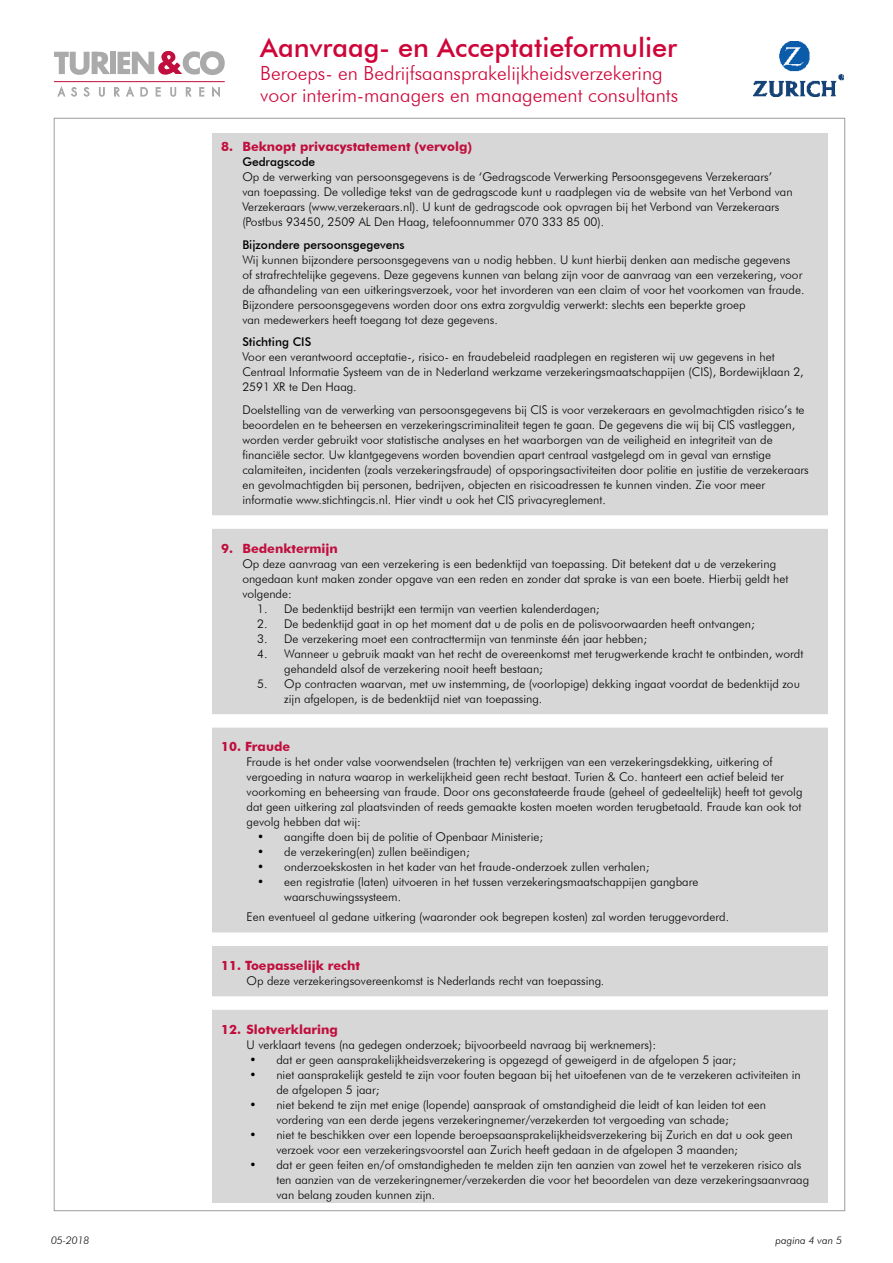
<style>
.page{position:relative;width:893px;height:1263px;background:#fff}
.page>*{position:absolute;margin:0;border:0;box-sizing:border-box;transform-origin:0 0}
.t1{font:500 27px "Futura BT";color:#ce0538}
.t2{font:300 19.5px/22.5px "Futura BT";color:#ce0538}
.t3{font:700 12.75px "Futura BT";color:#c10e3e}
.t4{font:300 12px/15px "Futura BT";color:#000}
.t5{font:500 12px "Futura BT";color:#000}
.t6{font:italic 300 10.5px "Futura BT";color:#000}
</style>
<div class="page">
<div style="left:212px;top:133px;width:616px;height:1069px;background:#d6d7d6"></div>
<img style="left:753px;top:42px;width:91px;height:55px">
<div style="left:110px;top:52px;width:5px;height:22px;background:#aaa"></div>
<svg style="left:118px;top:51px;width:107px;height:24px"></svg>
<svg style="left:54px;top:51px;width:56px;height:24px"></svg>
<svg style="left:58px;top:87px;width:7px;height:9px"></svg>
<svg style="left:71px;top:87px;width:6px;height:9px"></svg>
<svg style="left:84px;top:87px;width:5px;height:9px"></svg>
<svg style="left:99px;top:87px;width:6px;height:10px"></svg>
<svg style="left:114px;top:87px;width:6px;height:9px"></svg>
<svg style="left:126px;top:87px;width:8px;height:9px"></svg>
<svg style="left:141px;top:87px;width:7px;height:9px"></svg>
<svg style="left:156px;top:87px;width:4px;height:9px"></svg>
<svg style="left:170px;top:87px;width:6px;height:10px"></svg>
<svg style="left:186px;top:87px;width:5px;height:9px"></svg>
<svg style="left:199px;top:87px;width:5px;height:9px"></svg>
<svg style="left:212px;top:87px;width:8px;height:10px"></svg>
<hr style="left:54px;top:81px;width:171px;height:1px;background:#c10e3e">
<div style="left:208px;top:515px;width:627px;height:14px;background:#fff"></div>
<div style="left:208px;top:714px;width:627px;height:14px;background:#fff"></div>
<div style="left:208px;top:932px;width:627px;height:14px;background:#fff"></div>
<div style="left:208px;top:996px;width:627px;height:14px;background:#fff"></div>
<h1 class="t1" style="left:260px;top:31px;width:418px">Aanvraag- en Acceptatieformulier</h1>
<h2 class="t2" style="left:260px;top:61px;width:419px">Beroeps- en Bedrijfsaansprakelijkheidsverzekering voor interim-managers en management consultants</h2>
<p class="t3" style="left:221px;top:139px;width:252px">8. Beknopt privacystatement (vervolg)</p>
<p class="t5" style="left:242px;top:155px;width:74px">Gedragscode</p>
<p class="t4" style="left:242px;top:169px;width:552px">Op de verwerking van persoonsgegevens is de ‘Gedragscode Verwerking Persoonsgegevens Verzekeraars’ van toepassing. De volledige tekst van de gedragscode kunt u raadplegen via de website van het Verbond van Verzekeraars (www.verzekeraars.nl). U kunt de gedragscode ook opvragen bij het Verbond van Verzekeraars (Postbus 93450, 2509 AL Den Haag, telefoonnummer 070 333 85 00).</p>
<p class="t5" style="left:242px;top:237px;width:164px">Bijzondere persoonsgegevens</p>
<p class="t4" style="left:242px;top:252px;width:564px">Wij kunnen bijzondere persoonsgegevens van u nodig hebben. U kunt hierbij denken aan medische gegevens<br>of strafrechtelijke gegevens. Deze gegevens kunnen van belang zijn voor de aanvraag van een verzekering, voor de afhandeling van een uitkeringsverzoek, voor het invorderen van een claim of voor het voorkomen van fraude.<br>Bijzondere persoonsgegevens worden door ons extra zorgvuldig verwerkt: slechts een beperkte groep<br>van medewerkers heeft toegang tot deze gegevens.</p>
<p class="t5" style="left:242px;top:335px;width:70px">Stichting CIS</p>
<p class="t4" style="left:242px;top:349px;width:563px">Voor een verantwoord acceptatie-, risico- en fraudebeleid raadplegen en registeren wij uw gegevens in het<br>Centraal Informatie Systeem van de in Nederland werkzame verzekeringsmaatschappijen (CIS), Bordewijklaan 2,<br>2591 XR te Den Haag.</p>
<p class="t4" style="left:242px;top:402px;width:568px">Doelstelling van de verwerking van persoonsgegevens bij CIS is voor verzekeraars en gevolmachtigden risico’s te beoordelen en te beheersen en verzekeringscriminaliteit tegen te gaan. De gegevens die wij bij CIS vastleggen, worden verder gebruikt voor statistische analyses en het waarborgen van de veiligheid en integriteit van de financiële sector. Uw klantgegevens worden bovendien apart centraal vastgelegd om in geval van ernstige calamiteiten, incidenten (zoals verzekeringsfraude) of opsporingsactiviteiten door politie en justitie de verzekeraars en gevolmachtigden bij personen, bedrijven, objecten en risicoadressen te kunnen vinden. Zie voor meer informatie www.stichtingcis.nl. Hier vindt u ook het CIS privacyreglement.</p>
<p class="t3" style="left:221px;top:540px;width:118px">9. Bedenktermijn</p>
<p class="t4" style="left:242px;top:556px;width:548px">Op deze aanvraag van een verzekering is een bedenktijd van toepassing. Dit betekent dat u de verzekering ongedaan kunt maken zonder opgave van een reden en zonder dat sprake is van een boete. Hierbij geldt het volgende:</p>
<p class="t4" style="left:257px;top:601px;width:344px">1. De bedenktijd bestrijkt een termijn van veertien kalenderdagen;</p>
<p class="t4" style="left:257px;top:616px;width:499px">2. De bedenktijd gaat in op het moment dat u de polis en de polisvoorwaarden heeft ontvangen;</p>
<p class="t4" style="left:257px;top:631px;width:391px">3. De verzekering moet een contracttermijn van tenminste één jaar hebben;</p>
<p class="t4" style="left:284px;top:646px;width:521px;text-indent:-27px">4. Wanneer u gebruik maakt van het recht de overeenkomst met terugwerkende kracht te ontbinden, wordt gehandeld alsof de verzekering nooit heeft bestaan;</p>
<p class="t4" style="left:284px;top:676px;width:517px;text-indent:-27px">5. Op contracten waarvan, met uw instemming, de (voorlopige) dekking ingaat voordat de bedenktijd zou zijn afgelopen, is de bedenktijd niet van toepassing.</p>
<p class="t3" style="left:221px;top:739px;width:71px">10. Fraude</p>
<p class="t4" style="left:247px;top:755px;width:557px">Fraude is het onder valse voorwendselen (trachten te) verkrijgen van een verzekeringsdekking, uitkering of vergoeding in natura waarop in werkelijkheid geen recht bestaat. Turien &amp; Co. hanteert een actief beleid ter voorkoming en beheersing van fraude. Door ons geconstateerde fraude (geheel of gedeeltelijk) heeft tot gevolg dat geen uitkering zal plaatsvinden of reeds gemaakte kosten moeten worden terugbetaald. Fraude kan ook tot gevolg hebben dat wij:</p>
<p class="t4" style="left:257px;top:830px;width:287px">• aangifte doen bij de politie of Openbaar Ministerie;</p>
<p class="t4" style="left:257px;top:845px;width:214px">• de verzekering(en) zullen beëindigen;</p>
<p class="t4" style="left:257px;top:860px;width:394px">• onderzoekskosten in het kader van het fraude-onderzoek zullen verhalen;</p>
<p class="t4" style="left:284px;top:875px;width:416px;text-indent:-27px">• een registratie (laten) uitvoeren in het tussen verzekeringsmaatschappijen gangbare waarschuwingssysteem.</p>
<p class="t4" style="left:247px;top:909px;width:484px">Een eventueel al gedane uitkering (waaronder ook begrepen kosten) zal worden teruggevorderd.</p>
<p class="t3" style="left:221px;top:957px;width:140px">11. Toepasselijk recht</p>
<p class="t4" style="left:247px;top:973px;width:359px">Op deze verzekeringsovereenkomst is Nederlands recht van toepassing.</p>
<p class="t3" style="left:221px;top:1021px;width:118px">12. Slotverklaring</p>
<p class="t4" style="left:247px;top:1037px;width:411px">U verklaart tevens (na gedegen onderzoek; bijvoorbeeld navraag bij werknemers):</p>
<p class="t4" style="left:249px;top:1052px;width:488px">• dat er geen aansprakelijkheidsverzekering is opgezegd of geweigerd in de afgelopen 5 jaar;</p>
<p class="t4" style="left:276px;top:1067px;width:526px;text-indent:-27px">• niet aansprakelijk gesteld te zijn voor fouten begaan bij het uitoefenen van de te verzekeren activiteiten in de afgelopen 5 jaar;</p>
<p class="t4" style="left:276px;top:1097px;width:491px;text-indent:-27px">• niet bekend te zijn met enige (lopende) aanspraak of omstandigheid die leidt of kan leiden tot een vordering van een derde jegens verzekeringnemer/verzekerden tot vergoeding van schade;</p>
<p class="t4" style="left:276px;top:1127px;width:518px;text-indent:-27px">• niet te beschikken over een lopende beroepsaansprakelijkheidsverzekering bij Zurich en dat u ook geen verzoek voor een verzekeringsvoorstel aan Zurich heeft gedaan in de afgelopen 3 maanden;</p>
<p class="t4" style="left:276px;top:1157px;width:534px;text-indent:-27px">• dat er geen feiten en/of omstandigheden te melden zijn ten aanzien van zowel het te verzekeren risico als ten aanzien van de verzekeringnemer/verzekerden die voor het beoordelen van deze verzekeringsaanvraag van belang zouden kunnen zijn.</p>
<p class="t6" style="left:51px;top:1234px;width:40px">05-2018</p>
<p class="t6" style="left:775px;top:1234px;width:68px">pagina 4 van 5</p>
</div>
